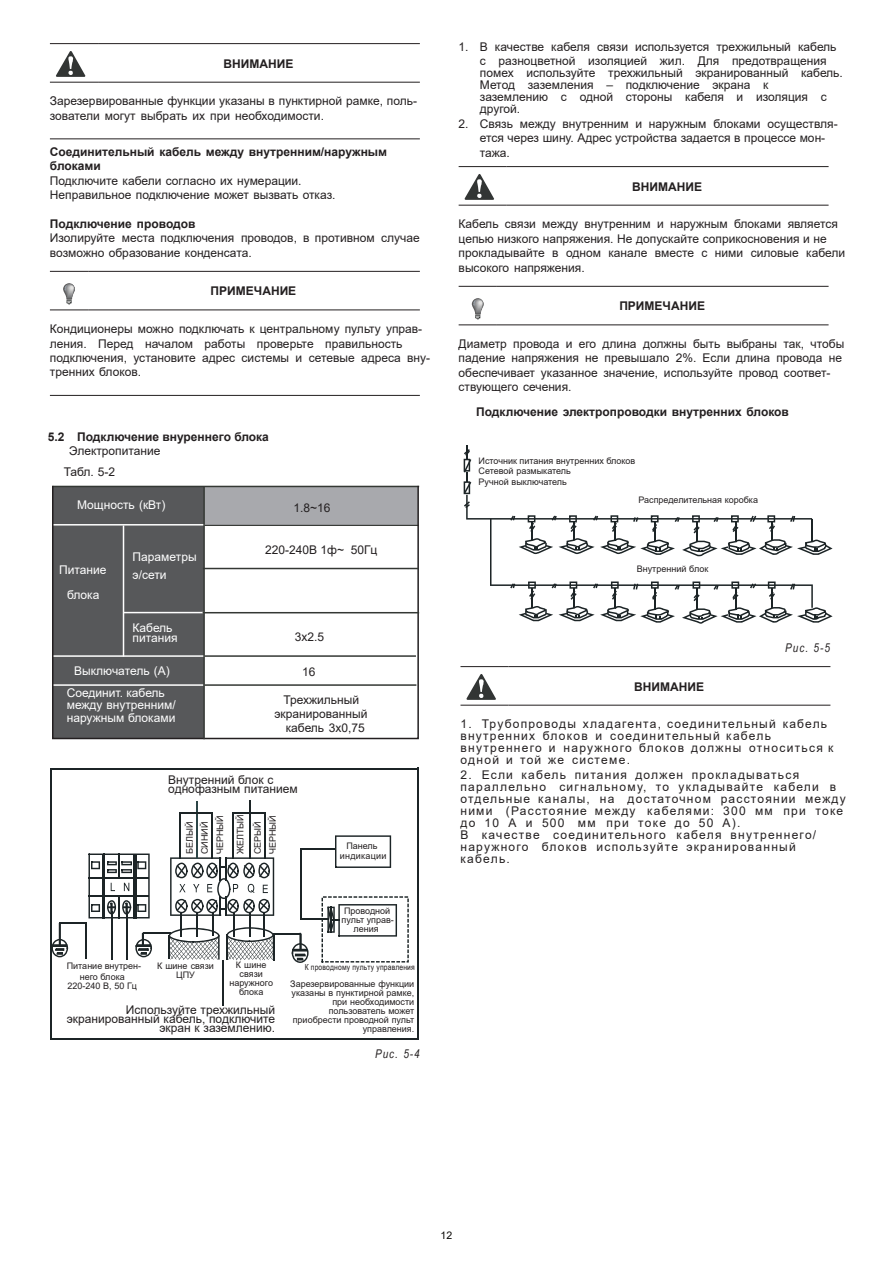
<style>
.page{position:relative;width:893px;height:1263px;background:#fff}
.page>*{position:absolute;margin:0;border:0;box-sizing:border-box;transform-origin:0 0}
.t1{font:12px/14.4px "Arial";color:#231f20}
.t2{font:12px/12px "Arial";letter-spacing:.1em;color:#231f20}
.t3{font:700 12px/14.4px "Arial";color:#231f20}
.t4{font:12px/12px "Arial";letter-spacing:.105em;color:#231f20}
.t5{font:12px/17.9px "Arial";color:#fff}
.t6{font:italic 12px "Arial Narrow";letter-spacing:.09em;color:#231f20}
.t7{font:10.5px "Arial";color:#080704}
.t8{font:9px/9px "Arial";color:#231f20;text-align:center}
.t9{font:9px/10.8px "Arial";letter-spacing:.025em;color:#231f20;text-align:center}
.t10{font:8.25px "Arial Narrow";letter-spacing:.02em;color:#231f20}
</style>
<div class="page">
<svg style="left:335px;top:835px;width:56px;height:32px"></svg>
<hr style="left:300px;top:848px;width:2px;height:71px;background:#1c2426">
<hr style="left:300px;top:848px;width:36px;height:1px;background:#1c2426">
<hr style="left:196px;top:801px;width:2px;height:57px;background:#2c4547">
<hr style="left:179px;top:812px;width:2px;height:46px;background:#1c2426">
<hr style="left:249px;top:799px;width:2px;height:59px;background:#1c2426">
<hr style="left:180px;top:812px;width:32px;height:1px;background:#1c2426">
<hr style="left:232px;top:812px;width:34px;height:1px;background:#1c2426">
<hr style="left:85px;top:922px;width:2px;height:36px;background:#1c2426">
<svg style="left:52px;top:853px;width:100px;height:104px"></svg>
<hr style="left:126px;top:911px;width:2px;height:48px;background:#1c2426">
<hr style="left:111px;top:911px;width:2px;height:48px;background:#1c2426">
<hr style="left:223px;top:960px;width:1px;height:45px;background:#1c2426">
<hr style="left:211px;top:812px;width:2px;height:46px;background:#1c2426">
<hr style="left:232px;top:812px;width:2px;height:46px;background:#1c2426">
<hr style="left:50px;top:768px;width:2px;height:271px;background:#1c2426">
<hr style="left:51px;top:767px;width:366px;height:2px;background:#1c2426">
<hr style="left:50px;top:1038px;width:368px;height:2px;background:#1c2426">
<hr style="left:417px;top:767px;width:1px;height:272px;background:#1c2426">
<hr style="left:264px;top:812px;width:2px;height:47px;background:#1c2426">
<hr style="left:143px;top:932px;width:27px;height:2px;background:#1c2426">
<hr style="left:273px;top:932px;width:28px;height:2px;background:#1c2426">
<svg style="left:292px;top:896px;width:117px;height:66px"></svg>
<svg style="left:169px;top:857px;width:105px;height:103px"></svg>
<hr style="left:458px;top:166px;width:49px;height:1px;background:#231f20">
<hr style="left:507px;top:166px;width:321px;height:1px;background:#231f20">
<hr style="left:458px;top:205px;width:49px;height:1px;background:#231f20">
<hr style="left:507px;top:205px;width:321px;height:1px;background:#231f20">
<svg style="left:464px;top:174px;width:30px;height:26px"></svg>
<hr style="left:458px;top:286px;width:39px;height:1px;background:#231f20">
<hr style="left:497px;top:286px;width:331px;height:1px;background:#231f20">
<hr style="left:458px;top:324px;width:39px;height:1px;background:#231f20">
<hr style="left:497px;top:324px;width:331px;height:1px;background:#231f20">
<svg style="left:472px;top:298px;width:11px;height:21px"></svg>
<svg style="left:463px;top:445px;width:369px;height:178px"></svg>
<hr style="left:460px;top:666px;width:48px;height:1px;background:#231f20">
<hr style="left:508px;top:666px;width:322px;height:1px;background:#231f20">
<hr style="left:460px;top:704px;width:48px;height:1px;background:#231f20">
<hr style="left:508px;top:704px;width:322px;height:1px;background:#231f20">
<svg style="left:466px;top:674px;width:30px;height:25px"></svg>
<div style="left:53px;top:486px;width:151px;height:252px;background:#57585a"></div>
<div style="left:204px;top:486px;width:213px;height:39px;background:#a8a9ad"></div>
<hr style="left:204px;top:525px;width:214px;height:1px;background:#343834">
<hr style="left:205px;top:655px;width:210px;height:1px;background:#343834">
<hr style="left:205px;top:684px;width:210px;height:1px;background:#343834">
<hr style="left:124px;top:611px;width:81px;height:2px;background:#fff">
<hr style="left:51px;top:655px;width:154px;height:1px;background:#fff">
<hr style="left:51px;top:524px;width:154px;height:1px;background:#fff">
<hr style="left:51px;top:684px;width:152px;height:1px;background:#fff">
<hr style="left:123px;top:525px;width:1px;height:131px;background:#fff">
<div style="left:52px;top:485px;width:367px;height:254px;border:2px solid #231f20"></div>
<hr style="left:203px;top:487px;width:2px;height:251px;background:#343834">
<hr style="left:204px;top:567px;width:214px;height:2px;background:#343834">
<hr style="left:203px;top:612px;width:215px;height:1px;background:#343834">
<hr style="left:50px;top:43px;width:48px;height:1px;background:#231f20">
<hr style="left:98px;top:43px;width:322px;height:1px;background:#231f20">
<hr style="left:50px;top:82px;width:48px;height:1px;background:#231f20">
<hr style="left:98px;top:82px;width:322px;height:1px;background:#231f20">
<svg style="left:56px;top:51px;width:30px;height:26px"></svg>
<hr style="left:50px;top:138px;width:370px;height:1px;background:#231f20">
<hr style="left:50px;top:271px;width:38px;height:1px;background:#231f20">
<hr style="left:88px;top:271px;width:332px;height:1px;background:#231f20">
<hr style="left:50px;top:309px;width:38px;height:1px;background:#231f20">
<hr style="left:88px;top:309px;width:332px;height:1px;background:#231f20">
<svg style="left:63px;top:283px;width:12px;height:21px"></svg>
<hr style="left:50px;top:395px;width:370px;height:1px;background:#231f20">
<p class="t3" style="left:223px;top:57px;width:71px">ВНИМАНИЕ</p>
<p class="t1" style="left:50px;top:95px;width:369px">Зарезервированные функции указаны в пунктирной рамке, поль&shy;зователи могут выбрать их при необходимости.</p>
<p class="t3" style="left:50px;top:145px;width:339px">Соединительный кабель между внутренним/наружным блоками</p>
<p class="t1" style="left:50px;top:174px;width:287px">Подключите кабели согласно их нумерации.<br>Неправильное подключение может вызвать отказ.</p>
<p class="t3" style="left:50px;top:217px;width:147px">Подключение проводов</p>
<p class="t1" style="left:50px;top:232px;width:371px">Изолируйте места подключения проводов, в противном случае возможно образование конденсата.</p>
<p class="t3" style="left:211px;top:285px;width:87px">ПРИМЕЧАНИЕ</p>
<p class="t1" style="left:50px;top:323px;width:382px">Кондиционеры можно подключать к центральному пульту управ&shy;ления. Перед началом работы проверьте правильность подключения, установите адрес системы и сетевые адреса вну&shy;тренних блоков.</p>
<p class="t3" style="left:48px;top:430px;width:222px">5.2 Подключение внуреннего блока</p>
<p class="t1" style="left:69px;top:445px;width:93px">Электропитание</p>
<p class="t1" style="left:64px;top:466px;width:53px">Табл. 5-2</p>
<p class="t5" style="left:77px;top:497px;width:90px">Мощность (кВт)</p>
<p class="t1" style="left:293px;top:501px;width:39px">1.8~16</p>
<p class="t5" style="left:133px;top:548px;width:65px">Параметры э/сети</p>
<p class="t1" style="left:265px;top:544px;width:114px">220-240В 1ф~ 50Гц</p>
<p class="t5" style="left:59px;top:558px;width:49px;line-height:24.8px;text-align:center">Питание блока</p>
<p class="t5" style="left:133px;top:623px;width:47px;line-height:10.2px">Кабель питания</p>
<p class="t5" style="left:67px;top:660px;width:105px;line-height:22.4px;text-indent:8px">Выключатель (А)<br>Соединит. кабель</p>
<p class="t5" style="left:67px;top:699px;width:111px;line-height:12.5px">между внутренним/ наружным блоками</p>
<p class="t1" style="left:283px;top:693px;width:77px">Трехжильный</p>
<p class="t1" style="left:295px;top:630px;width:31px">3x2.5</p>
<p class="t1" style="left:302px;top:665px;width:15px">16</p>
<p class="t1" style="left:274px;top:707px;width:94px">экранированный</p>
<p class="t1" style="left:286px;top:722px;width:80px">кабель 3х0,75</p>
<p class="t1" style="left:168px;top:776px;width:131px;line-height:9px">Внутренний блок с однофазным питанием</p>
<p class="t8" style="left:183px;top:854px;width:40px;line-height:15.1px;text-align:left;rotate:-90deg">БЕЛЫЙ<br>СИНИЙ<br>ЧЕРНЫЙ</p>
<p class="t8" style="left:232px;top:854px;width:42px;line-height:17.2px;text-align:left;rotate:-90deg">ЖЕЛТЫЙ<br>СЕРЫЙ</p>
<p class="t8" style="left:269px;top:854px;width:40px;rotate:-90deg">ЧЕРНЫЙ</p>
<p class="t9" style="left:340px;top:840px;width:48px">Панель индикации</p>
<p class="t8" style="left:341px;top:907px;width:54px">Проводной пульт управ&shy;ления</p>
<p class="t8" style="left:67px;top:961px;width:76px;line-height:10.8px">Питание внутрен&shy;него блока</p>
<p class="t8" style="left:68px;top:981px;width:71px">220-240 В, 50 Гц</p>
<p class="t8" style="left:157px;top:962px;width:58px">К шине связи<br>ЦПУ</p>
<p class="t8" style="left:229px;top:961px;width:45px">К шине связи наружного блока</p>
<p class="t1" style="left:67px;top:1006px;width:210px;line-height:9px;text-align:right">Используйте трехжильный экранированный кабель, подключите экран к заземлению.</p>
<p class="t10" style="left:305px;top:964px;width:112px">К проводному пульту управления</p>
<p class="t8" style="left:290px;top:980px;width:125px;text-align:right">Зарезервированные функции указаны в пунктирной рамке, при необходимости пользователь может приобрести проводной пульт управления.</p>
<p class="t6" style="left:375px;top:1048px;width:46px">Рис. 5-4</p>
<p class="t1" style="left:480px;top:41px;width:358px;text-indent:-21px">1. В качестве кабеля связи используется трехжильный кабель с разноцветной изоляцией жил. Для предотвращения</p>
<p class="t1" style="left:480px;top:68px;width:364px;line-height:12px">помех используйте трехжильный экранированный кабель.<br>Метод заземления – подключение экрана к<br>заземлению с одной стороны кабеля и изоляция с другой.</p>
<p class="t1" style="left:480px;top:117px;width:359px;text-indent:-21px">2. Связь между внутренним и наружным блоками осуществля&shy;ется через шину. Адрес устройства задается в процессе мон&shy;тажа.</p>
<p class="t3" style="left:632px;top:180px;width:71px">ВНИМАНИЕ</p>
<p class="t1" style="left:458px;top:218px;width:388px">Кабель связи между внутренним и наружным блоками является цепью низкого напряжения. Не допускайте соприкосновения и не прокладывайте в одном канале вместе с ними силовые кабели высокого напряжения.</p>
<p class="t3" style="left:619px;top:300px;width:87px">ПРИМЕЧАНИЕ</p>
<p class="t1" style="left:458px;top:338px;width:387px">Диаметр провода и его длина должны быть выбраны так, чтобы падение напряжения не превышало 2%. Если длина провода не обеспечивает указанное значение, используйте провод соответ&shy;ствующего сечения.</p>
<p class="t3" style="left:476px;top:405px;width:314px">Подключение электропроводки внутренних блоков</p>
<p class="t8" style="left:478px;top:456px;width:158px;line-height:10.8px;text-align:left">Источник питания внутренних блоков<br>Сетевой размыкатель<br>Ручной выключатель</p>
<p class="t8" style="left:638px;top:496px;width:121px">Распределительная коробка</p>
<p class="t8" style="left:636px;top:564px;width:73px">Внутренний блок</p>
<p class="t6" style="left:785px;top:643px;width:46px">Рис. 5-5</p>
<p class="t3" style="left:634px;top:680px;width:71px">ВНИМАНИЕ</p>
<p class="t4" style="left:460px;top:719px;width:374px">1. Трубопроводы хладагента, соединительный кабель внутренних блоков и соединительный кабель внутреннего и наружного блоков должны относиться к одной и той же системе.</p>
<p class="t2" style="left:460px;top:769px;width:387px">2. Если кабель питания должен прокладываться параллельно сигнальному, то укладывайте кабели в отдельные каналы, на достаточном расстоянии между ними (Расстояние между кабелями: 300 мм при токе до 10 А и 500 мм при токе до 50 А).<br>В качестве соединительного кабеля внутреннего/ наружного блоков используйте экранированный кабель.</p>
<p class="t7" style="left:440px;top:1231px;width:13px">12</p>
</div>
